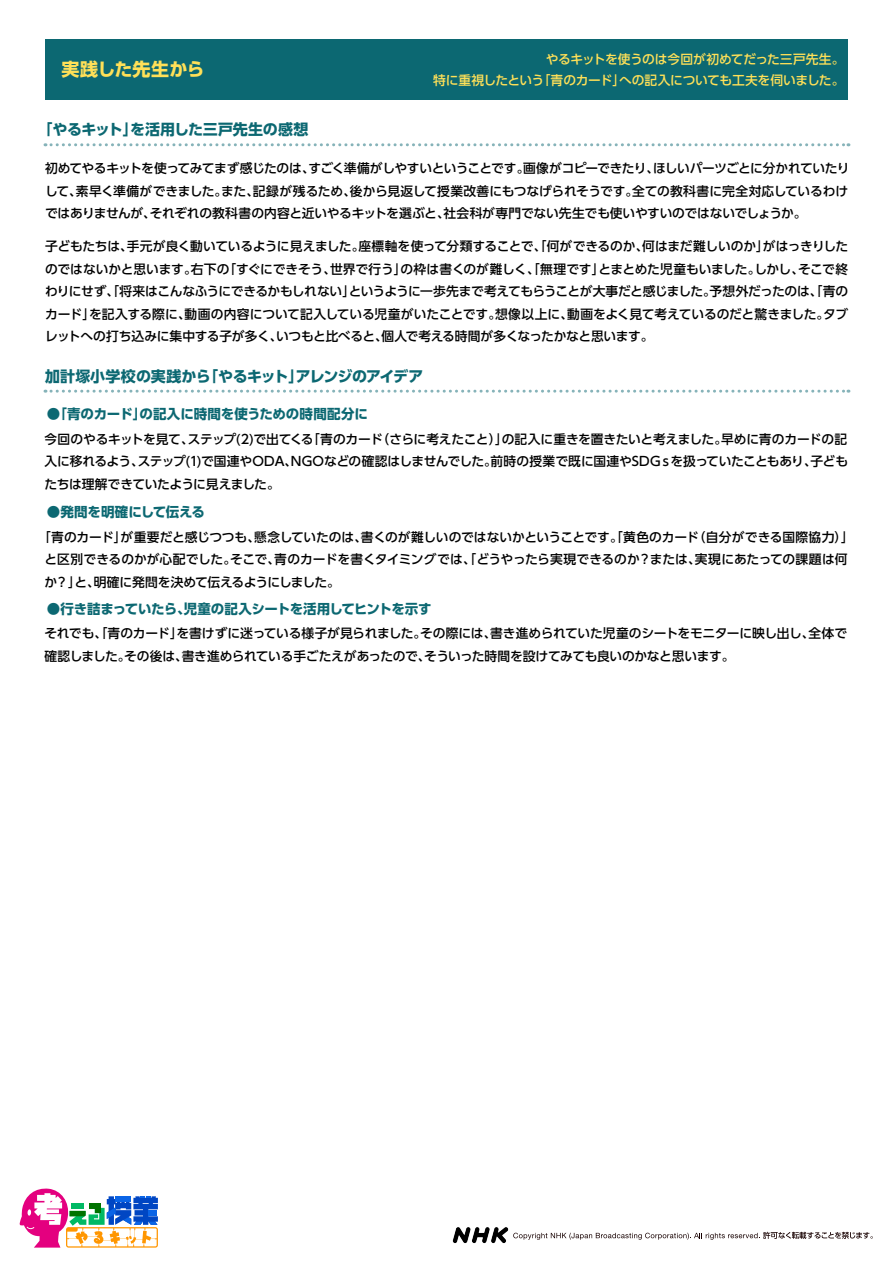
<style>
.page{position:relative;width:893px;height:1263px;background:#fff}
.page>*{position:absolute;margin:0;border:0;box-sizing:border-box;transform-origin:0 0}
.t1{font:700 18px "UD Shin Go Pro";letter-spacing:.01em;color:#ffe058}
.t2{font:700 15px "UD Shin Go Pro";letter-spacing:-.02em;color:#0c6872}
.t3{font:700 13.5px "UD Shin Go Pro";letter-spacing:-.015em;color:#0c6872}
.t4{font:500 12.75px/22.5px "UD Shin Go Pro";letter-spacing:-.02em;color:#000;text-align:justify}
.t5{font:500 12.75px/21px "UD Shin Go Pro";letter-spacing:-.025em;color:#ffe058;text-align:right}
</style>
<div class="page">
<svg style="left:19px;top:1188px;width:139px;height:59px"></svg>
<svg style="left:513px;top:1232px;width:360px;height:8px"></svg>
<img style="left:452px;top:1227px;width:57px;height:17px">
<svg style="left:45px;top:143px;width:804px;height:3px"></svg>
<svg style="left:45px;top:390px;width:804px;height:3px"></svg>
<div style="left:45px;top:39px;width:803px;height:60px;background:#0c6872"></div>
<h1 class="t1" style="left:62px;top:54px;width:145px">実践した先生から</h1>
<p class="t2" style="left:38px;top:117px;width:272px">「やるキット」を活用した三戸先生の感想</p>
<p class="t5" style="left:433px;top:48px;width:413px">やるキットを使うのは今回が初めてだった三戸先生。<br>特に重視したという「青のカード」への記入についても工夫を伺いました。</p>
<p class="t4" style="left:45px;top:157px;width:806px">初めてやるキットを使ってみてまず感じたのは、すごく準備がしやすいということです。画像がコピーできたり、ほしいパーツごとに分かれていたりして、素早く準備ができました。また、記録が残るため、後から見返して授業改善にもつなげられそうです。全ての教科書に完全対応しているわけではありませんが、それぞれの教科書の内容と近いやるキットを選ぶと、社会科が専門でない先生でも使いやすいのではないでしょうか。</p>
<p class="t4" style="left:45px;top:235px;width:805px">子どもたちは、手元が良く動いているように見えました。座標軸を使って分類することで、「何ができるのか、何はまだ難しいのか」がはっきりしたのではないかと思います。右下の「すぐにできそう、世界で行う」の枠は書くのが難しく、「無理です」とまとめた児童もいました。しかし、そこで終わりにせず、「将来はこんなふうにできるかもしれない」というように一歩先まで考えてもらうことが大事だと感じました。予想外だったのは、「青のカード」を記入する際に、動画の内容について記入している児童がいたことです。想像以上に、動画をよく見て考えているのだと驚きました。タブレットへの打ち込みに集中する子が多く、いつもと比べると、個人で考える時間が多くなったかなと思います。</p>
<p class="t2" style="left:45px;top:364px;width:380px">加計塚小学校の実践から「やるキット」アレンジのアイデア</p>
<p class="t3" style="left:47px;top:403px;width:323px">●「青のカード」の記入に時間を使うための時間配分に</p>
<p class="t4" style="left:44px;top:427px;width:805px">今回のやるキットを見て、ステップ(2)で出てくる「青のカード（さらに考えたこと）」の記入に重きを置きたいと考えました。早めに青のカードの記入に移れるよう、ステップ(1)で国連やODA、NGOなどの確認はしませんでした。前時の授業で既に国連やSDGｓを扱っていたこともあり、子どもたちは理解できていたように見えました。</p>
<p class="t3" style="left:47px;top:501px;width:160px">●発問を明確にして伝える</p>
<p class="t4" style="left:44px;top:525px;width:811px;text-align:left;text-indent:-6px">「青のカード」が重要だと感じつつも、懸念していたのは、書くのが難しいのではないかということです。「黄色のカード（自分ができる国際協力）」と区別できるのかが心配でした。そこで、青のカードを書くタイミングでは、「どうやったら実現できるのか？または、実現にあたっての課題は何か？」と、明確に発問を決めて伝えるようにしました。</p>
<p class="t3" style="left:47px;top:597px;width:386px">●行き詰まっていたら、児童の記入シートを活用してヒントを示す</p>
<p class="t4" style="left:44px;top:622px;width:804px">それでも、「青のカード」を書けずに迷っている様子が見られました。その際には、書き進められていた児童のシートをモニターに映し出し、全体で確認しました。その後は、書き進められている手ごたえがあったので、そういった時間を設けてみても良いのかなと思います。</p>
</div>
